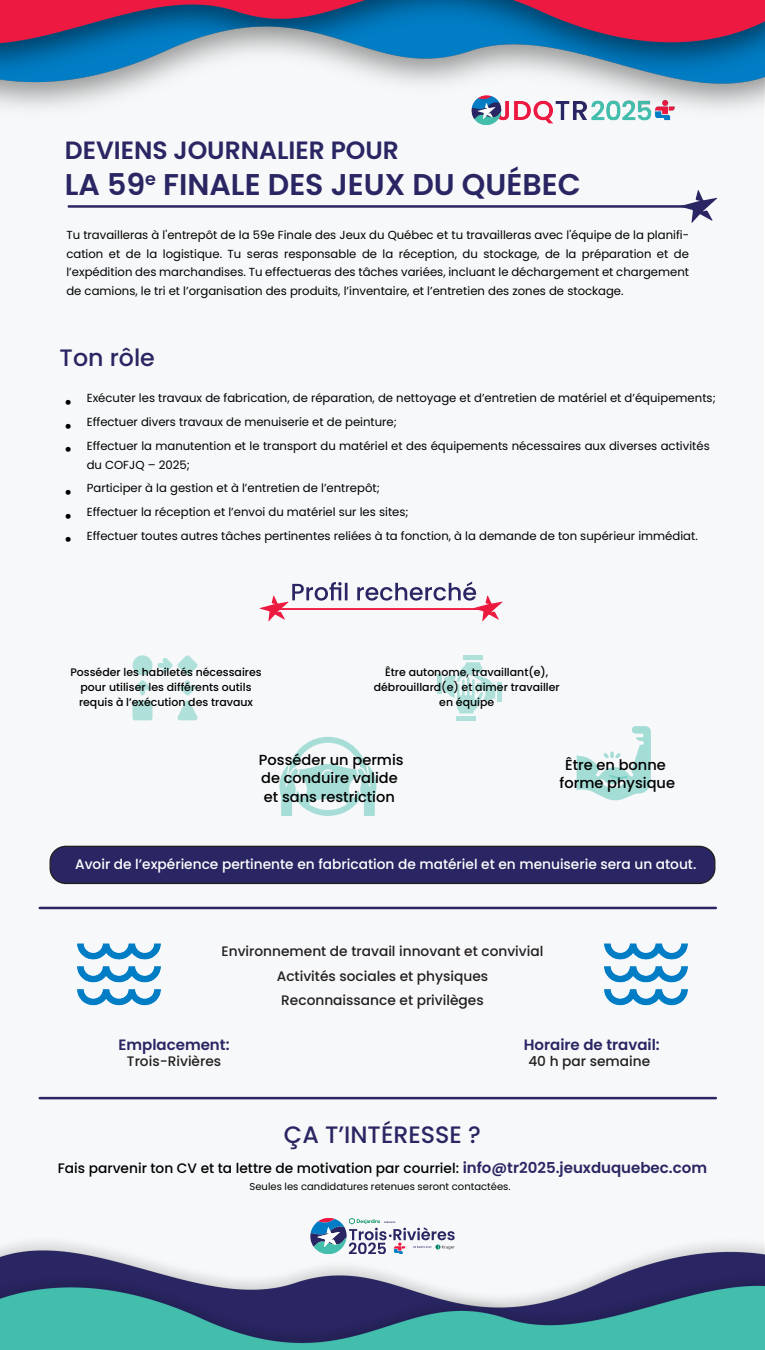
<style>
.page{position:relative;width:765px;height:1350px;background:#fff}
.page>*{position:absolute;margin:0;border:0;box-sizing:border-box;transform-origin:0 0}
.t1{font:600 30px "Poppins";color:#292663}
.t2{font:600 25px "Poppins";color:#292663}
.t3{font:500 23.75px "Poppins";color:#292663}
.t4{font:600 15px "Poppins";color:#292663}
.t5{font:500 14.62px/18.8px "Poppins";color:#000;text-align:center}
.t6{font:500 13.75px/24.8px "Poppins";color:#231f20;text-align:center}
.t7{font:500 13.75px "Poppins";color:#000}
.t8{font:500 13.75px "Poppins";color:#fff}
.t9{font:11.62px/18.8px "Poppins";color:#000;text-align:justify}
.t10{font:500 10.88px/15px "Poppins";color:#000;text-align:center}
.t11{font:10px "Poppins";color:#000}
.s1{font-size:20px}
.s2{font-weight:600;font-size:15px;color:#292663}
</style>
<div class="page">
<img style="left:1px;top:1px;width:764px;height:222px">
<img style="left:0;top:581px;width:765px;height:769px">
<div style="left:50px;top:846px;width:665px;height:37px;background:#292663;border-radius:15px"></div>
<div style="left:50px;top:846px;width:665px;height:38px;border:1px solid #231f20;border-radius:15px"></div>
<div style="left:133px;top:700px;width:20px;height:20px;background:#afe1da;border-radius:2px"></div>
<svg style="left:135px;top:680px;width:15px;height:15px"></svg>
<div style="left:133px;top:655px;width:20px;height:20px;background:#afe1da;border-radius:50%"></div>
<svg style="left:158px;top:655px;width:40px;height:65px"></svg>
<hr style="left:498px;top:682px;width:4px;height:19px;background:#afe1da">
<hr style="left:456px;top:716px;width:20px;height:4px;background:#afe1da">
<div style="left:437px;top:674px;width:5px;height:20px;background:#afe1da"></div>
<div style="left:464px;top:655px;width:19px;height:5px;background:#afe1da"></div>
<svg style="left:444px;top:662px;width:51px;height:52px"></svg>
<hr style="left:40px;top:907px;width:676px;height:2px;background:#292663">
<hr style="left:40px;top:1097px;width:676px;height:2px;background:#292663">
<img style="left:72px;top:933px;width:94px;height:78px">
<img style="left:599px;top:933px;width:94px;height:78px">
<svg style="left:310px;top:1218px;width:145px;height:36px"></svg>
<svg style="left:279px;top:737px;width:98px;height:79px"></svg>
<svg style="left:577px;top:726px;width:74px;height:74px"></svg>
<h2 class="t2" style="left:65px;top:136px;width:336px">DEVIENS JOURNALIER POUR</h2>
<h1 class="t1" style="left:65px;top:167px;width:517px">LA 59<sup>e</sup> FINALE DES JEUX DU QUÉBEC</h1>
<p class="t9" style="left:66px;top:226px;width:624px">Tu travailleras à l'entrepôt de la 59e Finale des Jeux du Québec et tu travailleras avec l'équipe de la planifi&shy;cation et de la logistique. Tu seras responsable de la réception, du stockage, de la préparation et de l’expédition des marchandises. Tu effectueras des tâches variées, incluant le déchargement et chargement de camions, le tri et l’organisation des produits, l’inventaire, et l’entretien des zones de stockage.</p>
<h3 class="t3" style="left:60px;top:344px;width:97px">Ton rôle</h3>
<p class="t9" style="left:64px;top:389px;width:653px"><span class="s1">•</span> Exécuter les travaux de fabrication, de réparation, de nettoyage et d’entretien de matériel et d’équipements;</p>
<p class="t9" style="left:64px;top:413px;width:334px"><span class="s1">•</span> Effectuer divers travaux de menuiserie et de peinture;</p>
<p class="t9" style="left:87px;top:436px;width:625px;text-indent:-23px"><span class="s1">•</span> Effectuer la manutention et le transport du matériel et des équipements nécessaires aux diverses activités du COFJQ – 2025;</p>
<p class="t9" style="left:64px;top:479px;width:317px"><span class="s1">•</span> Participer à la gestion et à l’entretien de l’entrepôt;</p>
<p class="t9" style="left:64px;top:503px;width:346px"><span class="s1">•</span> Effectuer la réception et l’envoi du matériel sur les sites;</p>
<p class="t9" style="left:64px;top:526px;width:635px"><span class="s1">•</span> Effectuer toutes autres tâches pertinentes reliées à ta fonction, à la demande de ton supérieur immédiat.</p>
<p class="t10" style="left:70px;top:665px;width:193px">Posséder les habiletés nécessaires pour utiliser les différents outils requis à l’exécution des travaux</p>
<p class="t10" style="left:374px;top:665px;width:187px">Être autonome, travaillant(e), débrouillard(e) et aimer travailler en équipe</p>
<p class="t5" style="left:259px;top:750px;width:146px;text-align:left">Posséder un permis de conduire valide et sans restriction</p>
<p class="t5" style="left:560px;top:755px;width:117px">Être en bonne forme physique</p>
<p class="t8" style="left:75px;top:857px;width:623px">Avoir de l’expérience pertinente en fabrication de matériel et en menuiserie sera un atout.</p>
<p class="t6" style="left:222px;top:939px;width:323px">Environnement de travail innovant et convivial<br>Activités sociales et physiques<br>Reconnaissance et privilèges</p>
<p class="t4" style="left:119px;top:1036px;width:113px">Emplacement:</p>
<p class="t6" style="left:127px;top:1049px;width:96px">Trois-Rivières</p>
<p class="t4" style="left:524px;top:1036px;width:138px">Horaire de travail:</p>
<p class="t6" style="left:528px;top:1049px;width:123px">40 h par semaine</p>
<h3 class="t3" style="left:284px;top:1121px;width:199px">ÇA T’INTÉRESSE ?</h3>
<p class="t7" style="left:58px;top:1160px;width:651px">Fais parvenir ton CV et ta lettre de motivation par courriel: <span class="s2">info@tr2025.jeuxduquebec.com</span></p>
<p class="t11" style="left:250px;top:1181px;width:263px">Seules les candidatures retenues seront contactées.</p>
</div>
